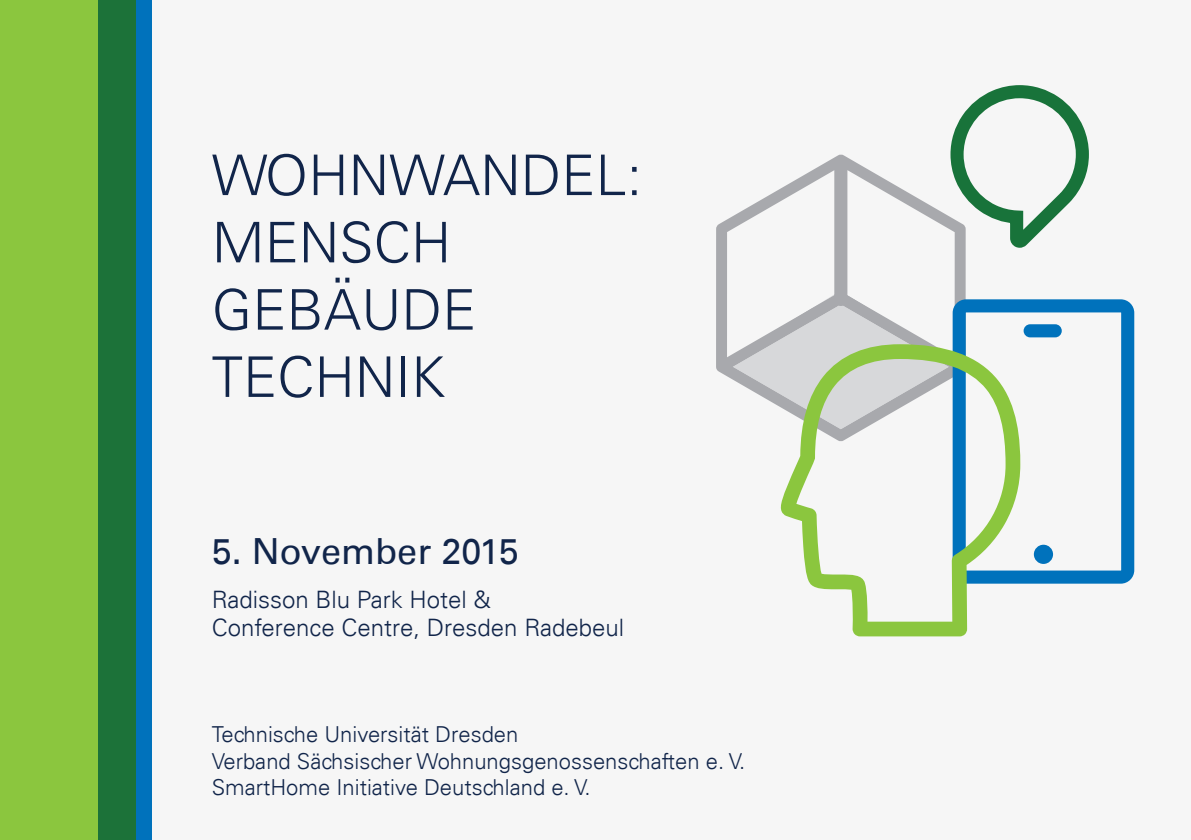
<style>
.page{position:relative;width:1191px;height:840px;background:#fff}
.page>*{position:absolute;margin:0;border:0;box-sizing:border-box;transform-origin:0 0}
.t1{font:300 56px/67.2px "Univers";color:#11254a}
.t2{font:36px "Univers";color:#11254a}
.t3{font:300 24px/28.8px "Univers";color:#11254a}
.t4{font:300 22px/26.4px "Univers";color:#11254a}
</style>
<div class="page">
<div style="left:0;top:0;width:1191px;height:839px;background:#f6f6f6"></div>
<svg style="left:716px;top:154px;width:249px;height:219px"></svg>
<svg style="left:721px;top:291px;width:238px;height:115px"></svg>
<svg style="left:952px;top:299px;width:182px;height:284px"></svg>
<div style="left:1023px;top:324px;width:38px;height:13px;background:#0072bc;border-radius:7px"></div>
<div style="left:1033px;top:544px;width:20px;height:19px;background:#0072bc;border-radius:50%"></div>
<svg style="left:779px;top:344px;width:241px;height:292px"></svg>
<svg style="left:950px;top:85px;width:139px;height:162px"></svg>
<div style="left:0;top:0;width:98px;height:839px;background:#8bc63e"></div>
<div style="left:98px;top:0;width:38px;height:839px;background:#1c7239"></div>
<div style="left:136px;top:0;width:15px;height:839px;background:#0072bc"></div>
<h1 class="t1" style="left:212px;top:141px;width:432px">WOHNWANDEL:<br>MENSCH<br>GEBÄUDE<br>TECHNIK</h1>
<h2 class="t2" style="left:212px;top:530px;width:309px">5. November 2015</h2>
<p class="t3" style="left:212px;top:584px;width:414px">Radisson Blu Park Hotel &amp;<br>Conference Centre, Dresden Radebeul</p>
<p class="t4" style="left:212px;top:721px;width:535px">Technische Universität Dresden<br>Verband Sächsischer Wohnungsgenossenschaften e. V.<br>SmartHome Initiative Deutschland e. V.</p>
</div>
